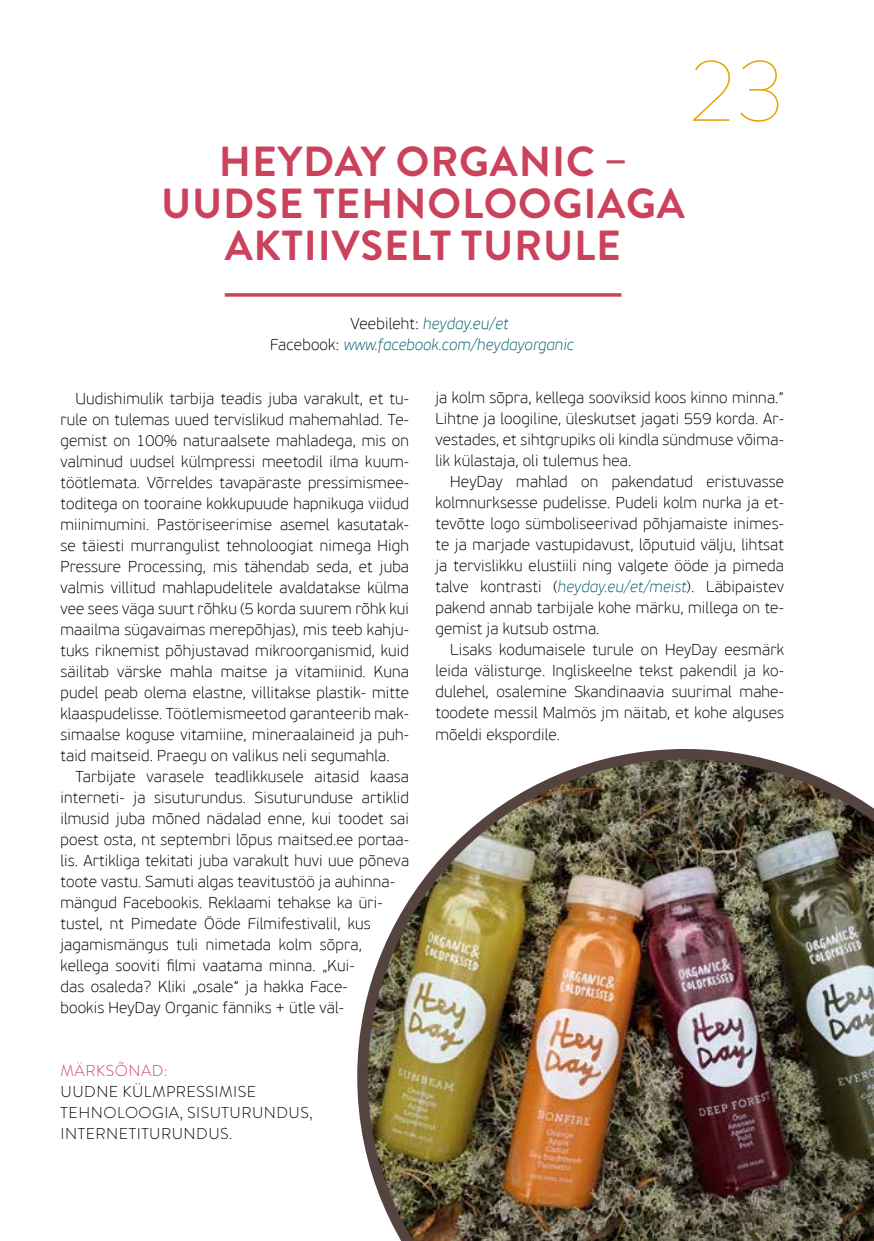
<style>
.page{position:relative;width:874px;height:1241px;background:#fff}
.page>*{position:absolute;margin:0;border:0;box-sizing:border-box;transform-origin:0 0}
.t1{font:100 87.5px "Brandon Grotesque";color:#eaa200}
.t2{font:700 42px/42px "Brandon Grotesque";letter-spacing:.02em;color:#cb425c;text-align:center}
.t3{font:100 15.75px/21px "PF Beau Sans Pro";letter-spacing:.01em;color:#000;text-align:justify}
.t4{font:300 15.75px/21px "Brandon Grotesque";letter-spacing:.03em;color:#000}
.t5{font:italic 100 15.75px/21px "PF Beau Sans Pro";letter-spacing:.01em;color:#00606f}
.t6{font:300 15.75px "Brandon Grotesque";letter-spacing:.03em;color:#cb425c}
.s1{font-style:normal;color:#000}
.s2{font-style:italic;color:#00606f}
</style>
<div class="page">
<hr style="left:225px;top:293px;width:396px;height:3px;background:#cb425c">
<img style="left:357px;top:749px;width:516px;height:491px">
<h1 class="t1" style="left:689px;top:31px;width:97px">23</h1>
<h2 class="t2" style="left:161px;top:141px;width:525px">HEYDAY ORGANIC –<br>UUDSE TEHNOLOOGIAGA<br>AKTIIVSELT TURULE</h2>
<p class="t5" style="left:270px;top:313px;width:305px;text-indent:80px"><span class="s1">Veebileht:</span> heyday.eu/et<br><span class="s1">Facebook:</span> www.facebook.com/heydayorganic</p>
<p class="t3" style="left:60px;top:387px;width:350px;text-indent:15px">Uudishimulik tarbija teadis juba varakult, et tu&shy;rule on tulemas uued tervislikud mahemahlad. Te&shy;gemist on 100% naturaalsete mahladega, mis on valminud uudsel külmpressi meetodil ilma kuum&shy;töötlemata. Võrreldes tavapäraste pressimismee&shy;toditega on tooraine kokkupuude hapnikuga viidud miinimumini. Pastöriseerimise asemel kasutatak&shy;se täiesti murrangulist tehnoloogiat nimega High Pressure Processing, mis tähendab seda, et juba valmis villitud mahlapudelitele avaldatakse külma vee sees väga suurt rõhku (5 korda suurem rõhk kui maailma sügavaimas merepõhjas), mis teeb kahju&shy;tuks riknemist põhjustavad mikroorganismid, kuid säilitab värske mahla maitse ja vitamiinid. Kuna pudel peab olema elastne, villitakse plastik- mitte klaaspudelisse. Töötlemismeetod garanteerib mak&shy;simaalse koguse vitamiine, mineraalaineid ja puh&shy;taid maitseid. Praegu on valikus neli segumahla.</p>
<p class="t3" style="left:60px;top:765px;width:350px;text-align:left;text-indent:15px">Tarbijate varasele teadlikkusele aitasid kaasa interneti- ja sisuturundus. Sisuturunduse artiklid ilmusid juba mõned nädalad enne, kui toodet sai poest osta, nt septembri lõpus maitsed.ee portaa&shy;lis. Artikliga tekitati juba varakult huvi uue põneva toote vastu. Samuti algas teavitustöö ja auhinna&shy;mängud Facebookis. Reklaami tehakse ka üri&shy;tustel, nt Pimedate Ööde Filmifestivalil, kus jagamismängus tuli nimetada kolm sõpra, kellega sooviti filmi vaatama minna. „Kui-<br>das osaleda? Kliki „osale“ ja hakka Face-<br>bookis HeyDay Organic fänniks + ütle väl-</p>
<p class="t6" style="left:61px;top:1059px;width:109px">MÄRKSÕNAD:</p>
<p class="t4" style="left:61px;top:1080px;width:253px">UUDNE KÜLMPRESSIMISE<br>TEHNOLOOGIA, SISUTURUNDUS,<br>INTERNETITURUNDUS.</p>
<p class="t3" style="left:435px;top:387px;width:350px">ja kolm sõpra, kellega sooviksid koos kinno minna.“ Lihtne ja loogiline, üleskutset jagati 559 korda. Ar&shy;vestades, et sihtgrupiks oli kindla sündmuse võima&shy;lik külastaja, oli tulemus hea.</p>
<p class="t3" style="left:435px;top:471px;width:350px;text-indent:15px">HeyDay mahlad on pakendatud eristuvasse kolmnurksesse pudelisse. Pudeli kolm nurka ja et&shy;tevõtte logo sümboliseerivad põhjamaiste inimes&shy;te ja marjade vastupidavust, lõputuid välju, lihtsat ja tervislikku elustiili ning valgete ööde ja pimeda talve kontrasti (<span class="s2">heyday.eu/et/meist</span>). Läbipaistev pakend annab tarbijale kohe märku, millega on te&shy;gemist ja kutsub ostma.</p>
<p class="t3" style="left:435px;top:639px;width:350px;text-indent:15px">Lisaks kodumaisele turule on HeyDay eesmärk leida välisturge. Ingliskeelne tekst pakendil ja ko&shy;dulehel, osalemine Skandinaavia suurimal mahe&shy;toodete messil Malmös jm näitab, et kohe alguses mõeldi ekspordile.</p>
</div>
